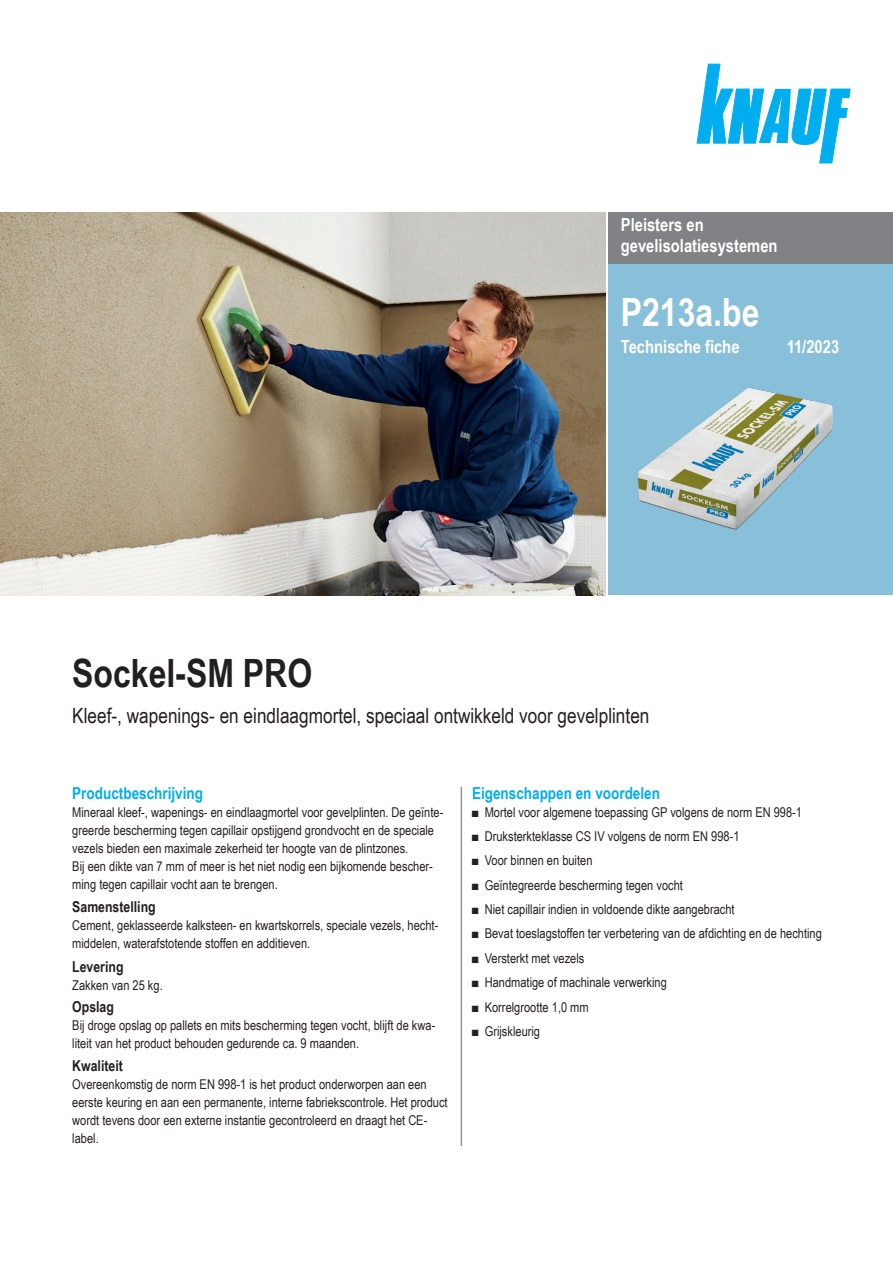
<style>
.page{position:relative;width:893px;height:1263px;background:#fff}
.page>*{position:absolute;margin:0;border:0;box-sizing:border-box;transform-origin:0 0}
.t1{font:700 39px "Arial Narrow";color:#231f20}
.t2{font:700 39px "Arial Narrow";color:#fff}
.t3{font:21px "Arial Narrow";color:#231f20}
.Ausgabe_TB{font:700 18px/21px "Arial Narrow";color:#fff}
.Text_TB{font:700 16.5px "Arial Narrow";color:#00aeef}
.Ue3_11cyan_TB{font:700 16.5px "Arial Narrow";color:#00aeef}
.Ue4_10schwarz_TB{font:700 15px "Arial Narrow";color:#231f20}
.Text_TB-2{font:700 15px "Arial Narrow";color:#231f20}
.Text_TB-3{font:13.5px/18px "Arial Narrow";color:#231f20}
</style>
<div class="page">
<div style="left:608px;top:213px;width:285px;height:382px;background:#89c0d9"></div>
<div style="left:608px;top:213px;width:285px;height:51px;background:#808285"></div>
<img style="left:0;top:213px;width:606px;height:382px">
<img style="left:568px;top:353px;width:265px;height:218px">
<svg style="left:697px;top:64px;width:153px;height:99px"></svg>
<hr style="left:461px;top:787px;width:1px;height:359px;background:#939598">
<h3 class="Ausgabe_TB" style="left:621px;top:213px;width:158px">Pleisters en gevelisolatiesystemen</h3>
<h1 class="t2" style="left:621px;top:282px;width:140px">P213a.be</h1>
<h3 class="Ausgabe_TB" style="left:621px;top:335px;width:120px">Technische fiche</h3>
<p class="Ausgabe_TB" style="left:787px;top:335px;width:54px">11/2023</p>
<h1 class="t1" style="left:72px;top:644px;width:241px">Sockel-SM PRO</h1>
<h2 class="t3" style="left:72px;top:700px;width:579px">Kleef-, wapenings- en eindlaagmortel, speciaal ontwikkeld voor gevelplinten</h2>
<p class="Ue3_11cyan_TB" style="left:72px;top:780px;width:132px">Productbeschrijving</p>
<p class="Text_TB-3" style="left:72px;top:802px;width:373px">Mineraal kleef-, wapenings- en eindlaagmortel voor gevelplinten. De geïnte&shy;greerde bescherming tegen capillair opstijgend grondvocht en de speciale vezels bieden een maximale zekerheid ter hoogte van de plintzones.</p>
<p class="Text_TB-3" style="left:72px;top:856px;width:362px">Bij een dikte van 7 mm of meer is het niet nodig een bijkomende bescher&shy;ming tegen capillair vocht aan te brengen.</p>
<p class="Ue4_10schwarz_TB" style="left:72px;top:895px;width:85px">Samenstelling</p>
<p class="Text_TB-3" style="left:72px;top:916px;width:368px">Cement, geklasseerde kalksteen- en kwartskorrels, speciale vezels, hecht&shy;middelen, waterafstotende stoffen en additieven.</p>
<p class="Ue4_10schwarz_TB" style="left:72px;top:955px;width:53px">Levering</p>
<p class="Text_TB-3" style="left:72px;top:975px;width:92px">Zakken van 25 kg.</p>
<p class="Text_TB-2" style="left:72px;top:995px;width:43px">Opslag</p>
<p class="Text_TB-3" style="left:72px;top:1015px;width:365px">Bij droge opslag op pallets en mits bescherming tegen vocht, blijft de kwa&shy;liteit van het product behouden gedurende ca. 9 maanden.</p>
<p class="Ue4_10schwarz_TB" style="left:72px;top:1055px;width:52px">Kwaliteit</p>
<p class="Text_TB-3" style="left:72px;top:1075px;width:377px">Overeenkomstig de norm EN 998-1 is het product onderworpen aan een eerste keuring en aan een permanente, interne fabriekscontrole. Het product wordt tevens door een externe instantie gecontroleerd en draagt het CE&shy;label.</p>
<p class="Text_TB" style="left:472px;top:780px;width:189px">Eigenschappen en voordelen</p>
<p class="Text_TB-3" style="left:472px;top:802px;width:332px">■ Mortel voor algemene toepassing GP volgens de norm EN 998-1</p>
<p class="Text_TB-3" style="left:472px;top:827px;width:269px">■ Druksterkteklasse CS IV volgens de norm EN 998-1</p>
<p class="Text_TB-3" style="left:472px;top:851px;width:122px">■ Voor binnen en buiten</p>
<p class="Text_TB-3" style="left:472px;top:875px;width:212px">■ Geïntegreerde bescherming tegen vocht</p>
<p class="Text_TB-3" style="left:472px;top:900px;width:264px">■ Niet capillair indien in voldoende dikte aangebracht</p>
<p class="Text_TB-3" style="left:472px;top:924px;width:351px">■ Bevat toeslagstoffen ter verbetering van de afdichting en de hechting</p>
<p class="Text_TB-3" style="left:472px;top:948px;width:114px">■ Versterkt met vezels</p>
<p class="Text_TB-3" style="left:472px;top:973px;width:196px">■ Handmatige of machinale verwerking</p>
<p class="Text_TB-3" style="left:472px;top:997px;width:118px">■ Korrelgrootte 1,0 mm</p>
<p class="Text_TB-3" style="left:472px;top:1022px;width:70px">■ Grijskleurig</p>
</div>
